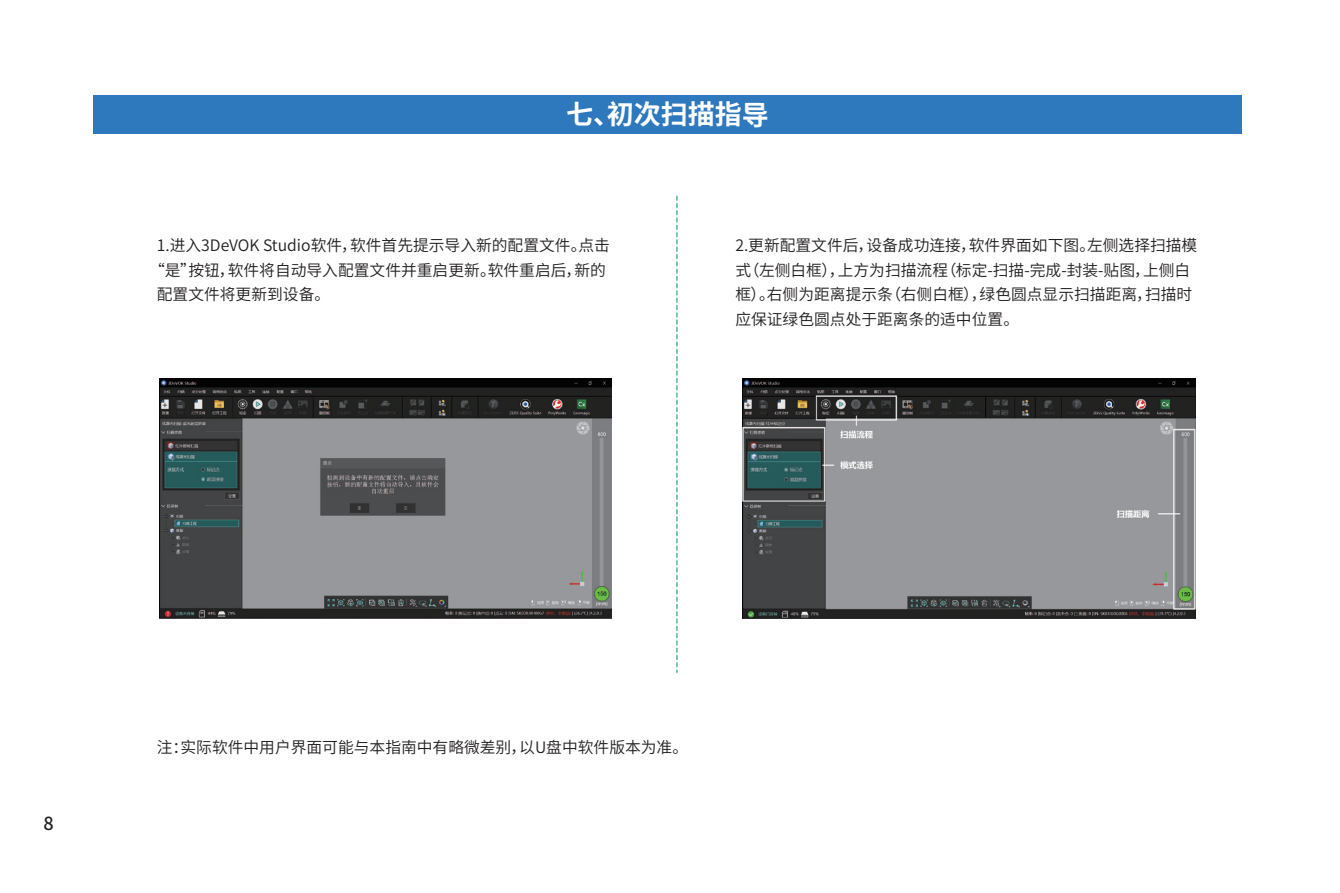
<style>
.page{position:relative;width:1340px;height:893px;background:#fff}
.page>*{position:absolute;margin:0;border:0;box-sizing:border-box;transform-origin:0 0}
.t1{font:700 27px "Source Han Sans CN";color:#fff}
.t2{font:500 18px "Source Han Sans CN";color:#231f20}
.t3{font:15.75px/24.8px "Source Han Sans CN";color:#231f20}
</style>
<div class="page">
<div style="left:93px;top:95px;width:1148px;height:38px;background:#2e78bd"></div>
<svg style="left:676px;top:196px;width:1px;height:477px"></svg>
<img style="left:159px;top:378px;width:452px;height:241px">
<img style="left:742px;top:378px;width:453px;height:241px">
<h1 class="t1" style="left:566px;top:99px;width:204px">七、初次扫描指导</h1>
<p class="t3" style="left:157px;top:233px;width:454px">1.进入3DeVOK Studio软件，软件首先提示导入新的配置文件。点击</p>
<p class="t3" style="left:149px;top:258px;width:458px">“是”按钮，软件将自动导入配置文件并重启更新。软件重启后，新的</p>
<p class="t3" style="left:157px;top:283px;width:175px">配置文件将更新到设备。</p>
<p class="t3" style="left:735px;top:233px;width:463px">2.更新配置文件后，设备成功连接，软件界面如下图。左侧选择扫描模式（左侧白框），上方为扫描流程（标定-扫描-完成-封装-贴图，上侧白框）。右侧为距离提示条（右侧白框），绿色圆点显示扫描距离，扫描时应保证绿色圆点处于距离条的适中位置。</p>
<p class="t2" style="left:44px;top:813px;width:12px">8</p>
<p class="t3" style="left:157px;top:735px;width:533px">注：实际软件中用户界面可能与本指南中有略微差别，以U盘中软件版本为准。</p>
</div>
